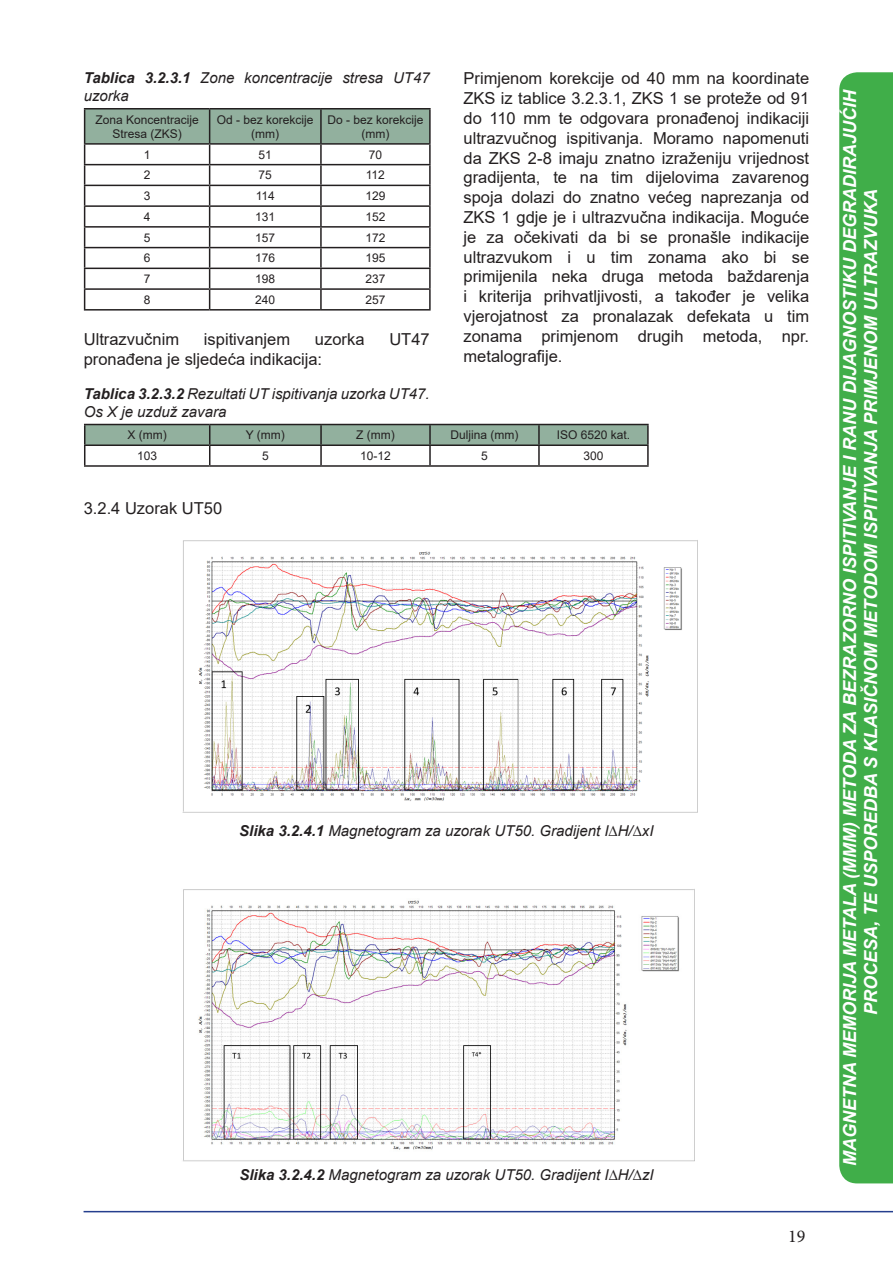
<style>
.page{position:relative;width:893px;height:1263px;background:#fff}
.page>*{position:absolute;margin:0;border:0;box-sizing:border-box;transform-origin:0 0}
.Heading_3{font:italic 700 18px/21px "Arial";letter-spacing:-.01em;color:#fff}
.t1{font:18px "Minion Pro";color:#231f20}
.t2{font:16.5px/19.8px "Arial";color:#231f20;text-align:justify}
.t3{font:italic 15px/18px "Arial";color:#231f20}
.t4{font:12px/14.4px "Arial";color:#231f20;text-align:center}
.s1{font-weight:700}
</style>
<div class="page">
<hr style="left:84px;top:1211px;width:809px;height:1px;background:#253f8e">
<div style="left:839px;top:72px;width:54px;height:1111px;background:#40ae49"></div>
<hr style="left:84px;top:108px;width:126px;height:2px;background:#231f20">
<hr style="left:210px;top:108px;width:111px;height:2px;background:#231f20">
<hr style="left:321px;top:108px;width:110px;height:2px;background:#231f20">
<svg style="left:84px;top:109px;width:347px;height:200px"></svg>
<hr style="left:84px;top:309px;width:126px;height:2px;background:#231f20">
<hr style="left:210px;top:309px;width:111px;height:2px;background:#231f20">
<hr style="left:321px;top:309px;width:110px;height:2px;background:#231f20">
<svg style="left:84px;top:424px;width:565px;height:41px"></svg>
<hr style="left:84px;top:465px;width:126px;height:2px;background:#231f20">
<hr style="left:210px;top:465px;width:111px;height:2px;background:#231f20">
<hr style="left:321px;top:465px;width:109px;height:2px;background:#231f20">
<hr style="left:430px;top:465px;width:109px;height:2px;background:#231f20">
<hr style="left:539px;top:465px;width:110px;height:2px;background:#231f20">
<img style="left:182px;top:540px;width:516px;height:273px">
<img style="left:183px;top:889px;width:512px;height:272px">
<p class="t2" style="left:463px;top:68px;width:347px">Primjenom korekcije od 40 mm na koordinate ZKS iz tablice 3.2.3.1, ZKS 1 se proteže od 91 do 110 mm te odgovara pronađenoj indikaciji ultrazvučnog ispitivanja. Moramo napomenuti da ZKS 2-8 imaju znatno izraženiju vrijednost gradijenta, te na tim dijelovima zavarenog spoja dolazi do znatno većeg naprezanja od ZKS 1 gdje je i ultrazvučna indikacija. Moguće je za očekivati da bi se pronašle indikacije ultrazvukom i u tim zonama ako bi se primijenila neka druga metoda baždarenja i kriterija prihvatljivosti, a također je velika vjerojatnost za pronalazak defekata u tim zonama primjenom drugih metoda, npr. metalografije.</p>
<p class="t3" style="left:84px;top:69px;width:347px"><span class="s1">Tablica 3.2.3.1</span> Zone koncentracije stresa UT47 uzorka</p>
<p class="t4" style="left:95px;top:112px;width:105px">Zona Koncentracije<br>Stresa (ZKS)</p>
<p class="t4" style="left:217px;top:112px;width:98px">Od - bez korekcije (mm)</p>
<p class="t4" style="left:327px;top:112px;width:98px">Do - bez korekcije (mm)</p>
<p class="t4" style="left:144px;top:147px;width:8px">1</p>
<p class="t4" style="left:259px;top:147px;width:15px">51</p>
<p class="t4" style="left:369px;top:147px;width:15px">70</p>
<p class="t4" style="left:144px;top:168px;width:8px">2</p>
<p class="t4" style="left:259px;top:168px;width:15px">75</p>
<p class="t4" style="left:366px;top:168px;width:21px">112</p>
<p class="t4" style="left:144px;top:189px;width:8px">3</p>
<p class="t4" style="left:256px;top:189px;width:21px">114</p>
<p class="t4" style="left:365px;top:189px;width:22px">129</p>
<p class="t4" style="left:144px;top:209px;width:8px">4</p>
<p class="t4" style="left:255px;top:209px;width:22px">131</p>
<p class="t4" style="left:365px;top:209px;width:22px">152</p>
<p class="t4" style="left:144px;top:230px;width:8px">5</p>
<p class="t4" style="left:255px;top:230px;width:22px">157</p>
<p class="t4" style="left:365px;top:230px;width:22px">172</p>
<p class="t4" style="left:144px;top:251px;width:8px">6</p>
<p class="t4" style="left:255px;top:251px;width:22px">176</p>
<p class="t4" style="left:365px;top:251px;width:22px">195</p>
<p class="t4" style="left:144px;top:272px;width:8px">7</p>
<p class="t4" style="left:255px;top:272px;width:22px">198</p>
<p class="t4" style="left:365px;top:272px;width:22px">237</p>
<p class="t4" style="left:144px;top:292px;width:8px">8</p>
<p class="t4" style="left:255px;top:292px;width:22px">240</p>
<p class="t4" style="left:365px;top:292px;width:22px">257</p>
<p class="t2" style="left:84px;top:329px;width:97px">Ultrazvučnim</p>
<p class="t2" style="left:204px;top:329px;width:88px">ispitivanjem</p>
<p class="t2" style="left:315px;top:329px;width:51px">uzorka</p>
<p class="t2" style="left:389px;top:329px;width:42px">UT47</p>
<p class="t2" style="left:84px;top:349px;width:240px">pronađena je sljedeća indikacija:</p>
<p class="t3" style="left:84px;top:385px;width:347px"><span class="s1">Tablica 3.2.3.2</span> Rezultati UT ispitivanja uzorka UT47.<br>Os X je uzduž zavara</p>
<p class="t4" style="left:128px;top:428px;width:41px">X (mm)</p>
<p class="t4" style="left:246px;top:428px;width:41px">Y (mm)</p>
<p class="t4" style="left:356px;top:428px;width:40px">Z (mm)</p>
<p class="t4" style="left:450px;top:428px;width:69px">Duljina (mm)</p>
<p class="t4" style="left:557px;top:428px;width:75px">ISO 6520 kat.</p>
<p class="t4" style="left:137px;top:448px;width:22px">103</p>
<p class="t4" style="left:262px;top:448px;width:8px">5</p>
<p class="t4" style="left:360px;top:448px;width:32px">10-12</p>
<p class="t4" style="left:481px;top:448px;width:8px">5</p>
<p class="t4" style="left:583px;top:448px;width:22px">300</p>
<p class="t2" style="left:84px;top:498px;width:140px">3.2.4 Uzorak UT50</p>
<p class="t3" style="left:239px;top:822px;width:416px"><span class="s1">Slika 3.2.4.1</span> Magnetogram za uzorak UT50. Gradijent I∆H/∆xI</p>
<p class="t3" style="left:239px;top:1166px;width:416px"><span class="s1">Slika 3.2.4.2</span> Magnetogram za uzorak UT50. Gradijent I∆H/∆zI</p>
<p class="t1" style="left:788px;top:1224px;width:19px">19</p>
<p class="Heading_3" style="left:840px;top:1015px;width:928px;text-indent:-151px;rotate:-90deg">MAGNETNA MEMORIJA METALA (MMM) METODA ZA BEZRAZORNO ISPITIVANJE I RANU DIJAGNOSTIKU DEGRADIRAJUĆIH<br>PROCESA, TE USPOREDBA S KLASIČNOM METODOM ISPITIVANJA PRIMJENOM ULTRAZVUKA</p>
</div>
